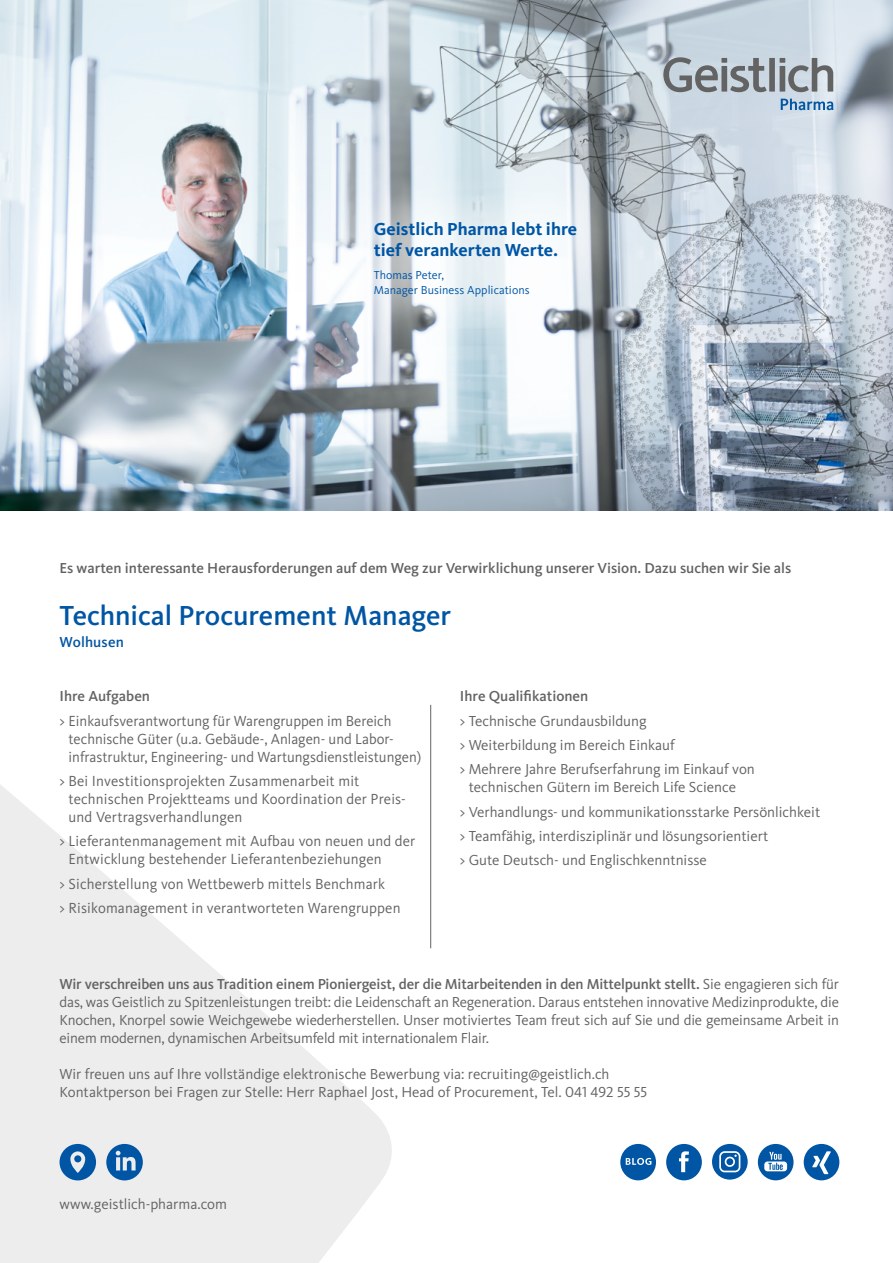
<style>
.page{position:relative;width:893px;height:1263px;background:#fff}
.page>*{position:absolute;margin:0;border:0;box-sizing:border-box;transform-origin:0 0}
.t1{font:500 28.5px "Kievit OT";letter-spacing:-.005em;color:#0056a4}
.t2{font:700 18px/21px "Kievit Pro";color:#0056a4}
.t3{font:15.15px/18px "Kievit OT";letter-spacing:.01em;color:#646363}
.t4{font:15px/24.3px "Kievit OT";color:#646363}
.t5{font:500 15px "Kievit OT";color:#646363}
.t6{font:500 15px "Kievit OT";letter-spacing:.01em;color:#0056a4}
.t7{font:12px/15px "Kievit Pro";letter-spacing:.005em;color:#0056a4}
.s1{font-weight:500}
</style>
<div class="page">
<svg style="left:0;top:510px;width:396px;height:753px"></svg>
<svg style="left:106px;top:1144px;width:37px;height:36px"></svg>
<svg style="left:60px;top:1144px;width:36px;height:36px"></svg>
<svg style="left:758px;top:1144px;width:35px;height:36px"></svg>
<svg style="left:804px;top:1144px;width:35px;height:36px"></svg>
<svg style="left:620px;top:1144px;width:36px;height:36px"></svg>
<svg style="left:666px;top:1144px;width:36px;height:36px"></svg>
<svg style="left:712px;top:1144px;width:36px;height:35px"></svg>
<hr style="left:430px;top:705px;width:1px;height:243px;background:#646363">
<img style="left:0;top:0;width:360px;height:510px">
<img style="left:360px;top:0;width:533px;height:510px">
<div style="left:319px;top:166px;width:312px;height:186px;background:#fff;opacity:.5"></div>
<p class="t2" style="left:374px;top:218px;width:205px">Geistlich Pharma lebt ihre tief verankerten Werte.</p>
<p class="t7" style="left:374px;top:268px;width:157px">Thomas Peter,<br>Manager Business Applications</p>
<p class="t5" style="left:60px;top:559px;width:733px">Es warten interessante Herausforderungen auf dem Weg zur Verwirklichung unserer Vision. Dazu suchen wir Sie als</p>
<h1 class="t1" style="left:60px;top:598px;width:393px">Technical Procurement Manager</h1>
<p class="t6" style="left:60px;top:633px;width:66px">Wolhusen</p>
<p class="t5" style="left:60px;top:687px;width:92px">Ihre Aufgaben</p>
<p class="t3" style="left:69px;top:711px;width:354px;text-indent:-9px">&gt; Einkaufsverantwortung für Warengruppen im Bereich technische Güter (u.a. Gebäude-, Anlagen- und Labor&shy;infrastruktur, Engineering- und Wartungsdienstleistungen)</p>
<p class="t3" style="left:69px;top:772px;width:339px;text-indent:-9px">&gt; Bei Investitionsprojekten Zusammenarbeit mit technischen Projektteams und Koordination der Preis&shy;und Vertragsverhandlungen</p>
<p class="t3" style="left:69px;top:832px;width:348px;text-indent:-9px">&gt; Lieferantenmanagement mit Aufbau von neuen und der<br>Entwicklung bestehender Lieferantenbeziehungen</p>
<p class="t3" style="left:60px;top:871px;width:343px;line-height:24.5px">&gt; Sicherstellung von Wettbewerb mittels Benchmark<br>&gt; Risikomanagement in verantworteten Warengruppen</p>
<p class="t5" style="left:460px;top:687px;width:130px">Ihre Qualifikationen</p>
<p class="t4" style="left:460px;top:708px;width:297px">&gt; Technische Grundausbildung<br>&gt; Weiterbildung im Bereich Einkauf<br>&gt; Mehrere Jahre Berufserfahrung im Einkauf von</p>
<p class="t4" style="left:460px;top:775px;width:362px;text-indent:9px">technischen Gütern im Bereich Life Science<br>&gt; Verhandlungs- und kommunikationsstarke Persönlichkeit &gt; Teamfähig, interdisziplinär und lösungsorientiert<br>&gt; Gute Deutsch- und Englischkenntnisse</p>
<p class="t4" style="left:60px;top:974px;width:781px;line-height:18px;text-align:justify"><span class="s1">Wir verschreiben uns aus Tradition einem Pioniergeist, der die Mitarbeitenden in den Mittelpunkt stellt.</span> Sie engagieren sich für das, was Geistlich zu Spitzenleistungen treibt: die Leidenschaft an Regeneration. Daraus entstehen innovative Medizinprodukte, die Knochen, Knorpel sowie Weichgewebe wiederherstellen. Unser motiviertes Team freut sich auf Sie und die gemeinsame Arbeit in einem modernen, dynamischen Arbeitsumfeld mit internationalem Flair.</p>
<p class="t4" style="left:60px;top:1061px;width:551px">Wir freuen uns auf Ihre vollständige elektronische Bewerbung via: recruiting@geistlich.ch</p>
<p class="t4" style="left:60px;top:1080px;width:589px">Kontaktperson bei Fragen zur Stelle: Herr Raphael Jost, Head of Procurement, Tel. 041 492 55 55</p>
<p class="t4" style="left:60px;top:1192px;width:169px">www.geistlich-pharma.com</p>
</div>
